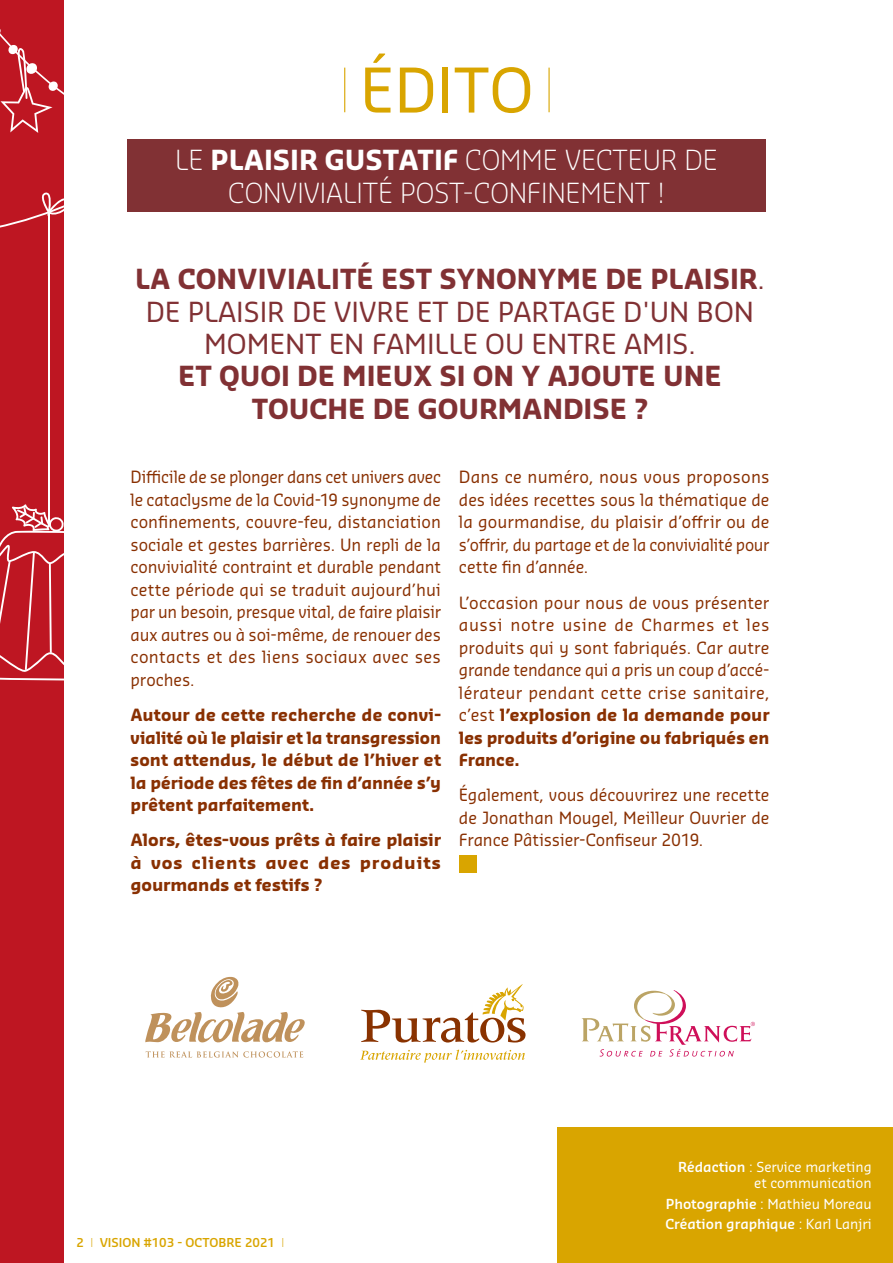
<style>
.page{position:relative;width:893px;height:1263px;background:#fff}
.page>*{position:absolute;margin:0;border:0;box-sizing:border-box;transform-origin:0 0}
.t1{font:60px "Sansa Pro";color:#d9a500}
.t2{font:27px/32.4px "Sansa Pro";color:#813134;text-align:center}
.t3{font:300 27px/32.4px "Sansa Pro";color:#fff;text-align:center}
.t4{font:700 27px/32.4px "Sansa Pro";color:#813134;text-align:center}
.t5{font:16.5px/22.5px "Sansa Pro";color:#893002;text-align:justify}
.t6{font:16.5px/22.5px "Sansa Pro";color:#893002;text-align:justify;scale:.95 1}
.t7{font:700 16.5px/22.5px "Sansa Pro";letter-spacing:.005em;color:#893002;text-align:justify}
.t8{font:13.5px/16.2px "Sansa Pro";color:#fff;text-align:right}
.t9{font:600 13.5px "Sansa Pro";color:#fff}
.opsomming{font:600 12px "Sansa Pro";color:#d9a500}
.s1{font-weight:700}
.s2{font-weight:300}
.s3{font-weight:600}
.s4{font-weight:400}
</style>
<div class="page">
<div style="left:557px;top:1128px;width:336px;height:135px;background:#d9a500"></div>
<svg style="left:582px;top:990px;width:173px;height:66px"></svg>
<svg style="left:145px;top:977px;width:160px;height:66px"></svg>
<svg style="left:146px;top:1051px;width:157px;height:6px"></svg>
<svg style="left:361px;top:984px;width:165px;height:58px"></svg>
<svg style="left:360px;top:1050px;width:165px;height:13px"></svg>
<hr style="left:344px;top:68px;width:1px;height:44px;background:#d9a500">
<hr style="left:548px;top:68px;width:2px;height:44px;background:#d9a500">
<div style="left:127px;top:139px;width:639px;height:73px;background:#813134"></div>
<div style="left:0;top:0;width:64px;height:1263px;background:#be1622"></div>
<hr style="left:48px;top:212px;width:2px;height:312px;background:#fff">
<svg style="left:0;top:29px;width:64px;height:199px"></svg>
<svg style="left:0;top:504px;width:64px;height:177px"></svg>
<div style="left:459px;top:856px;width:17px;height:17px;background:#d9a500"></div>
<p class="t1" style="left:360px;top:51px;width:175px">ÉDITO</p>
<p class="t3" style="left:175px;top:143px;width:544px">LE <span class="s1">PLAISIR GUSTATIF</span> COMME VECTEUR DE<br>CONVIVIALITÉ POST-CONFINEMENT !</p>
<p class="t2" style="left:135px;top:262px;width:631px"><span class="s1">LA CONVIVIALITÉ EST SYNONYME DE PLAISIR</span>.<br>DE PLAISIR DE VIVRE ET DE PARTAGE D'UN BON<br>MOMENT EN FAMILLE OU ENTRE AMIS.</p>
<p class="t4" style="left:178px;top:359px;width:545px">ET QUOI DE MIEUX SI ON Y AJOUTE UNE<br>TOUCHE DE GOURMANDISE ?</p>
<p class="t6" style="left:131px;top:465px;width:328px">Difficile de se plonger dans cet univers avec le cataclysme de la Covid-19 synonyme de confinements, couvre-feu, distanciation sociale et gestes barrières. Un repli de la convivialité contraint et durable pendant cette période qui se traduit aujourd’hui par un besoin, presque vital, de faire plaisir aux autres ou à soi-même, de renouer des contacts et des liens sociaux avec ses proches.</p>
<p class="t7" style="left:131px;top:703px;width:312px">Autour de cette recherche de convi&shy;vialité où le plaisir et la transgression sont attendus, le début de l’hiver et la période des fêtes de fin d’année s’y prêtent parfaitement.</p>
<p class="t7" style="left:131px;top:828px;width:312px">Alors, êtes-vous prêts à faire plaisir à vos clients avec des produits gourmands et festifs ?</p>
<p class="t5" style="left:459px;top:465px;width:312px">Dans ce numéro, nous vous proposons des idées recettes sous la thématique de la gourmandise, du plaisir d’offrir ou de s’offrir, du partage et de la convivialité pour cette fin d’année.</p>
<p class="t5" style="left:459px;top:591px;width:312px">L’occasion pour nous de vous présenter aussi notre usine de Charmes et les produits qui y sont fabriqués. Car autre grande tendance qui a pris un coup d’accé&shy;lérateur pendant cette crise sanitaire, c’est <span class="s1">l’explosion de la demande pour les produits d’origine ou fabriqués en France.</span></p>
<p class="t5" style="left:459px;top:783px;width:312px">Également, vous découvrirez une recette de Jonathan Mougel, Meilleur Ouvrier de France Pâtissier-Confiseur 2019.</p>
<p class="opsomming" style="left:77px;top:1235px;width:209px">2 <span class="s2">I</span> VISION #103 - OCTOBRE 2021 <span class="s2">I</span></p>
<p class="t8" style="left:678px;top:1159px;width:195px"><span class="s3">Rédaction</span> : Service marketing et communication</p>
<p class="t8" style="left:666px;top:1195px;width:207px"><span class="s3">Photographie</span> : Mathieu Moreau</p>
<p class="t9" style="left:665px;top:1215px;width:208px">Création graphique <span class="s4">: Karl Lanjri</span></p>
</div>
